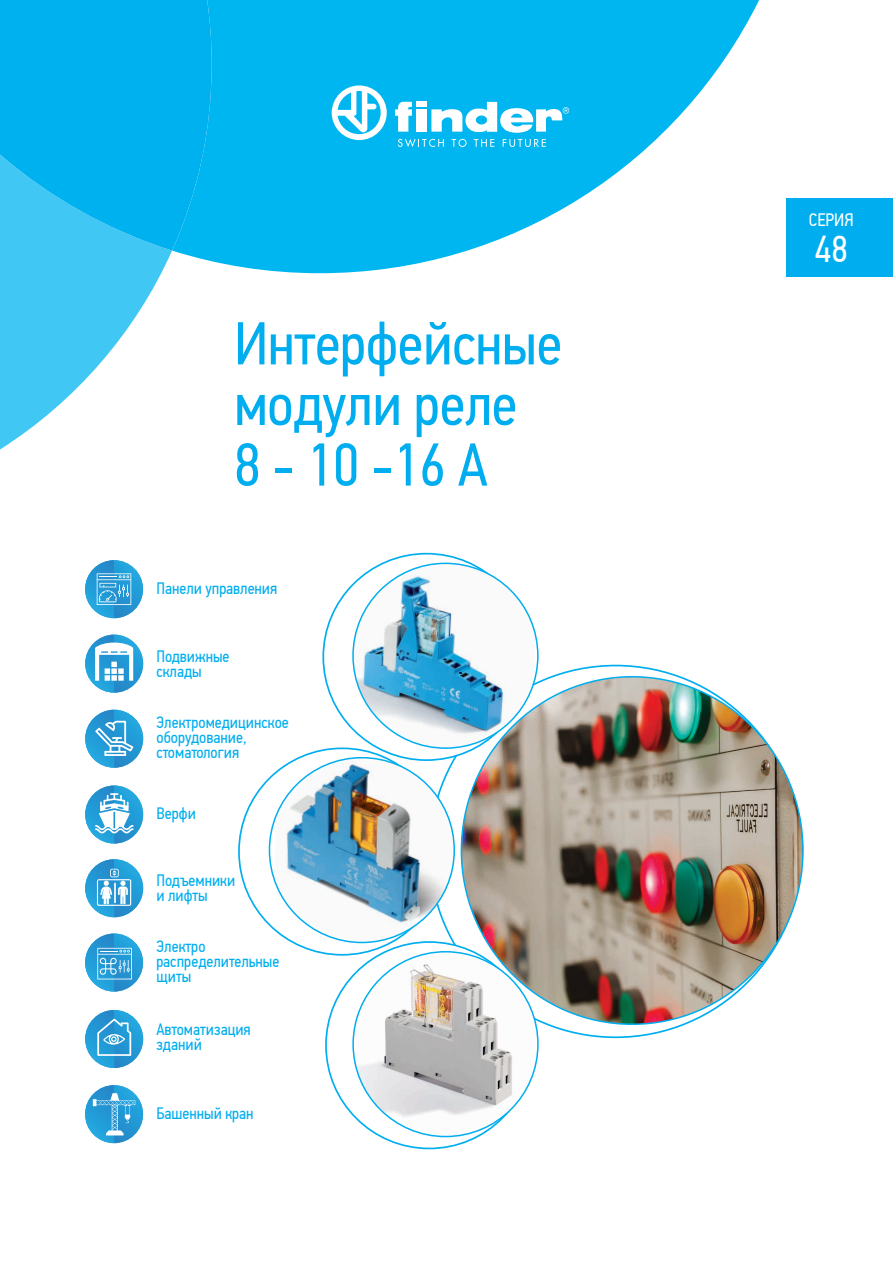
<style>
.page{position:relative;width:893px;height:1263px;background:#fff}
.page>*{position:absolute;margin:0;border:0;box-sizing:border-box;transform-origin:0 0}
.t1{font:60.6px/60.6px "PF Din Text Cond Pro";letter-spacing:-.01em;color:#00aeef}
.t2{font:37.5px "PF Din Text Cond Pro";color:#fff}
.t3{font:18px "PF Din Text Cond Pro";color:#fff}
.t4{font:16.5px/15px "PF Din Text Cond Pro";color:#00aeef}
</style>
<div class="page">
<div style="left:787px;top:198px;width:106px;height:78px;background:#00aeef"></div>
<img style="left:85px;top:710px;width:58px;height:58px">
<svg style="left:95px;top:721px;width:38px;height:35px"></svg>
<img style="left:85px;top:785px;width:58px;height:58px">
<svg style="left:95px;top:793px;width:39px;height:40px"></svg>
<img style="left:85px;top:859px;width:58px;height:58px">
<svg style="left:97px;top:869px;width:34px;height:37px"></svg>
<hr style="left:114px;top:882px;width:2px;height:21px;background:#fff">
<img style="left:85px;top:933px;width:58px;height:58px">
<svg style="left:97px;top:948px;width:35px;height:31px"></svg>
<img style="left:85px;top:1010px;width:58px;height:58px">
<svg style="left:97px;top:1019px;width:34px;height:37px"></svg>
<img style="left:85px;top:635px;width:58px;height:58px">
<svg style="left:95px;top:642px;width:38px;height:39px"></svg>
<img style="left:85px;top:560px;width:58px;height:58px">
<svg style="left:97px;top:573px;width:34px;height:32px"></svg>
<img style="left:85px;top:1085px;width:58px;height:58px">
<svg style="left:93px;top:1093px;width:42px;height:42px;background:#48a9db"></svg>
<svg style="left:547px;top:665px;width:138px;height:373px"></svg>
<img style="left:539px;top:676px;width:265px;height:349px">
<img style="left:238px;top:553px;width:301px;height:596px">
<svg style="left:173px;top:0;width:586px;height:273px;fill:#00b6f0"></svg>
<svg style="left:0;top:251px;width:172px;height:198px;fill:#40c7f4"></svg>
<svg style="left:0;top:0;width:212px;height:251px;background:#08b4ef"></svg>
<svg style="left:332px;top:85px;width:55px;height:55px"></svg>
<svg style="left:431px;top:102px;width:138px;height:31px"></svg>
<svg style="left:395px;top:102px;width:17px;height:30px"></svg>
<div style="left:416px;top:109px;width:10px;height:23px;background:#fff"></div>
<div style="left:416px;top:102px;width:10px;height:5px;background:#fff"></div>
<svg style="left:398px;top:139px;width:46px;height:8px"></svg>
<svg style="left:452px;top:139px;width:15px;height:8px"></svg>
<svg style="left:474px;top:139px;width:20px;height:8px"></svg>
<svg style="left:503px;top:139px;width:43px;height:8px"></svg>
<h1 class="t1" style="left:234px;top:313px;width:330px">Интерфейсные модули реле<br>8 - 10 -16 A</h1>
<p class="t4" style="left:156px;top:581px;width:122px">Панели управления</p>
<p class="t4" style="left:156px;top:649px;width:75px">Подвижные склады</p>
<p class="t4" style="left:156px;top:715px;width:134px">Электромедицинское оборудование, стоматология</p>
<p class="t4" style="left:156px;top:806px;width:41px">Верфи</p>
<p class="t4" style="left:156px;top:873px;width:80px">Подъемники и лифты</p>
<p class="t4" style="left:156px;top:939px;width:124px">Электро распределительные щиты</p>
<p class="t4" style="left:156px;top:1022px;width:96px">Автоматизация зданий</p>
<p class="t4" style="left:156px;top:1106px;width:99px">Башенный кран</p>
<p class="t3" style="left:809px;top:209px;width:46px">СЕРИЯ</p>
<h2 class="t2" style="left:815px;top:227px;width:34px">48</h2>
</div>
